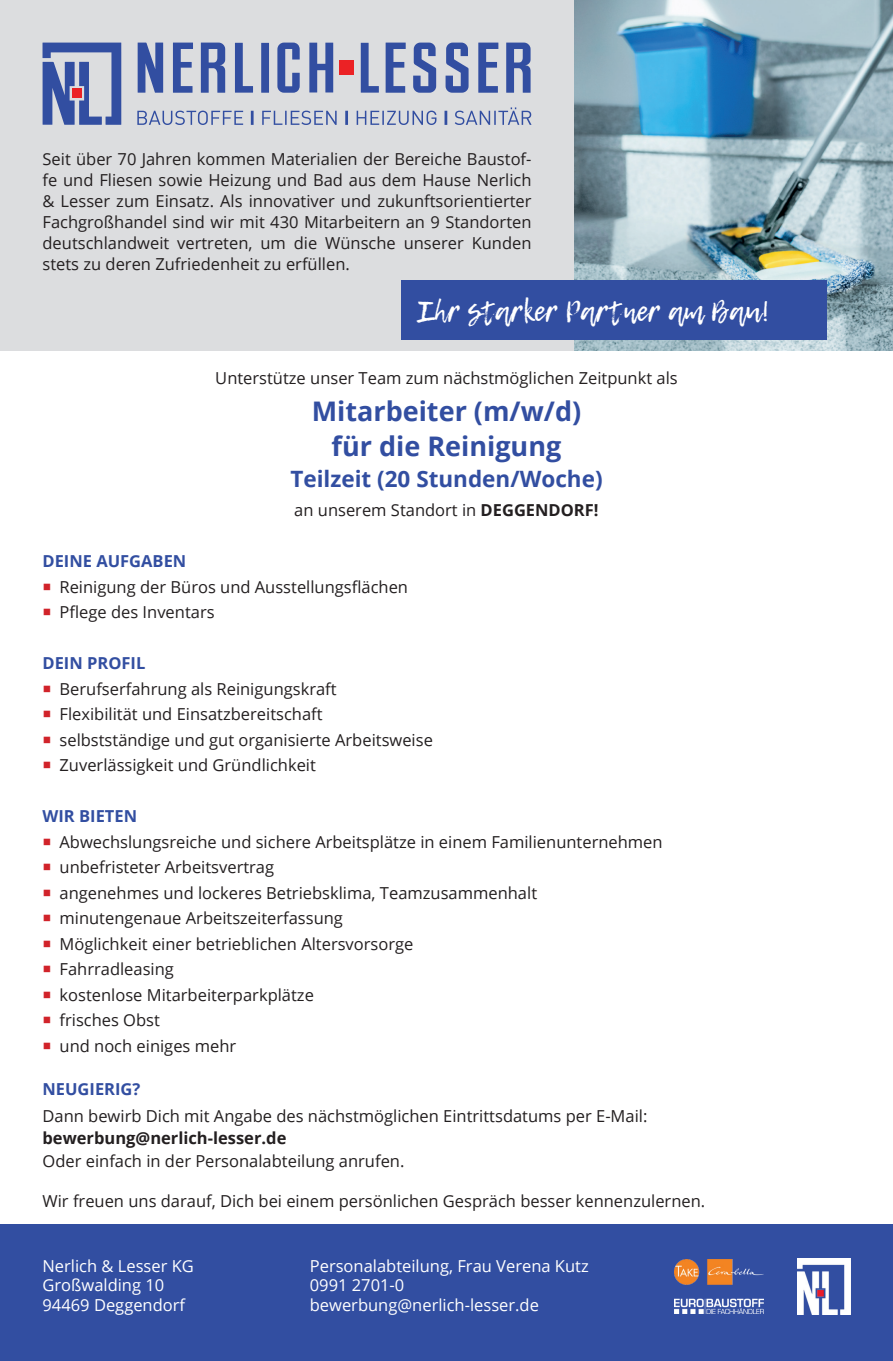
<style>
.page{position:relative;width:893px;height:1361px;background:#fff}
.page>*{position:absolute;margin:0;border:0;box-sizing:border-box;transform-origin:0 0}
.t1{font:28.5px "Lemon Tuesday";color:#fff}
.t2{font:700 27px/34.5px "Open Sans";color:#324ea1;text-align:center}
.t3{font:700 22.5px "Open Sans";color:#324ea1}
.t4{font:16.5px/25.5px "Open Sans";color:#231f20}
.t5{font:16.5px/19.8px "Open Sans";color:#fff}
.t6{font:700 16.5px "Open Sans";color:#324ea1}
.t7{font:700 16.5px "Open Sans";color:#231f20}
.s1{font-weight:700}
</style>
<div class="page">
<div style="left:0;top:0;width:893px;height:351px;background:#dcdddf"></div>
<img style="left:574px;top:0;width:319px;height:351px">
<div style="left:402px;top:281px;width:425px;height:59px;background:#324ea1"></div>
<svg style="left:137px;top:107px;width:394px;height:18px"></svg>
<svg style="left:173px;top:43px;width:358px;height:50px"></svg>
<svg style="left:138px;top:43px;width:25px;height:50px"></svg>
<svg style="left:43px;top:43px;width:78px;height:82px"></svg>
<div style="left:72px;top:88px;width:10px;height:10px;background:#eb2225"></div>
<div style="left:0;top:1225px;width:893px;height:136px;background:#324ea1"></div>
<img style="left:797px;top:1259px;width:53px;height:55px">
<img style="left:674px;top:1259px;width:90px;height:54px">
<p class="t4" style="left:43px;top:148px;width:491px;line-height:21px;text-align:justify">Seit über 70 Jahren kommen Materialien der Bereiche Baustof&shy;fe und Fliesen sowie Heizung und Bad aus dem Hause Nerlich &amp; Lesser zum Einsatz. Als innovativer und zukunftsorientierter Fachgroßhandel sind wir mit 430 Mitarbeitern an 9 Standorten deutschlandweit vertreten, um die Wünsche unserer Kunden stets zu deren Zufriedenheit zu erfüllen.</p>
<h1 class="t1" style="left:418px;top:294px;width:353px">Ihr starker Partner am Bau!</h1>
<p class="t4" style="left:215px;top:364px;width:464px">Unterstütze unser Team zum nächstmöglichen Zeitpunkt als</p>
<h2 class="t2" style="left:312px;top:393px;width:271px">Mitarbeiter (m/w/d) für die Reinigung</h2>
<h3 class="t3" style="left:290px;top:463px;width:314px">Teilzeit (20 Stunden/Woche)</h3>
<p class="t4" style="left:294px;top:496px;width:306px">an unserem Standort in <span class="s1">DEGGENDORF!</span></p>
<p class="t6" style="left:43px;top:550px;width:145px">DEINE AUFGABEN</p>
<p class="t4" style="left:60px;top:574px;width:350px">Reinigung der Büros und Ausstellungsflächen<br>Pflege des Inventars</p>
<p class="t6" style="left:43px;top:652px;width:104px">DEIN PROFIL</p>
<p class="t4" style="left:60px;top:676px;width:375px">Berufserfahrung als Reinigungskraft<br>Flexibilität und Einsatzbereitschaft selbstständige und gut organisierte Arbeitsweise Zuverlässigkeit und Gründlichkeit</p>
<p class="t6" style="left:43px;top:805px;width:96px">WIR BIETEN</p>
<p class="t4" style="left:60px;top:828px;width:605px">Abwechslungsreiche und sichere Arbeitsplätze in einem Familienunternehmen unbefristeter Arbeitsvertrag<br>angenehmes und lockeres Betriebsklima, Teamzusammenhalt minutengenaue Arbeitszeiterfassung<br>Möglichkeit einer betrieblichen Altersvorsorge<br>Fahrradleasing<br>kostenlose Mitarbeiterparkplätze<br>frisches Obst<br>und noch einiges mehr</p>
<p class="t6" style="left:43px;top:1077px;width:99px">NEUGIERIG?</p>
<p class="t4" style="left:43px;top:1102px;width:606px">Dann bewirb Dich mit Angabe des nächstmöglichen Eintrittsdatums per E-Mail:</p>
<p class="t7" style="left:43px;top:1127px;width:245px">bewerbung@nerlich-lesser.de</p>
<p class="t4" style="left:43px;top:1147px;width:363px">Oder einfach in der Personalabteilung anrufen.</p>
<p class="t4" style="left:43px;top:1187px;width:664px">Wir freuen uns darauf, Dich bei einem persönlichen Gespräch besser kennenzulernen.</p>
<p class="t5" style="left:43px;top:1255px;width:153px">Nerlich &amp; Lesser KG<br>Großwalding 10<br>94469 Deggendorf</p>
<p class="t5" style="left:310px;top:1255px;width:280px">Personalabteilung, Frau Verena Kutz<br>0991 2701-0 bewerbung@nerlich-lesser.de</p>
</div>
